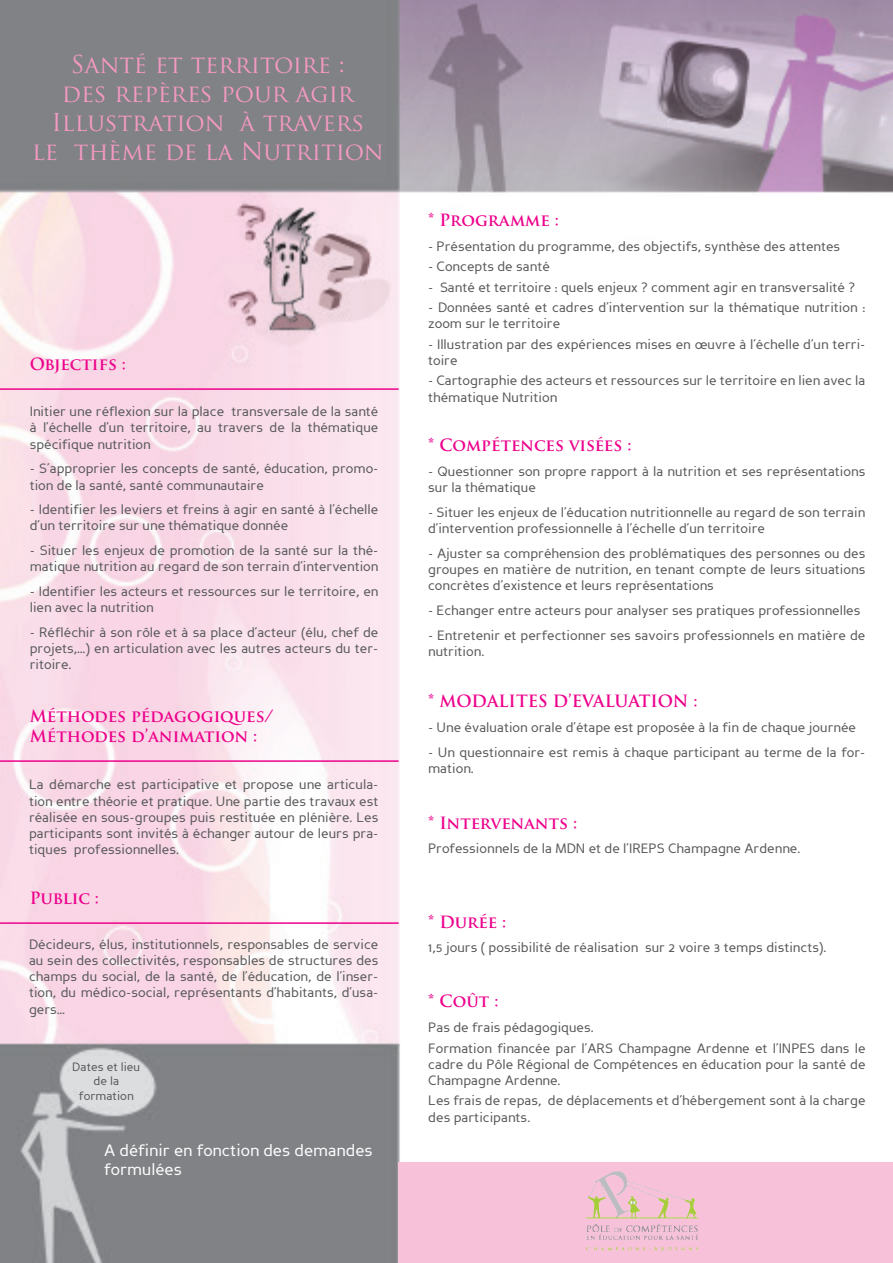
<style>
.page{position:relative;width:893px;height:1263px;background:#fff}
.page>*{position:absolute;margin:0;border:0;box-sizing:border-box;transform-origin:0 0}
.t1{font:24px "Trajan Pro";color:#f499c2}
.t2{font:700 16.5px/19.8px "Trajan Pro";color:#ed028c}
.t3{font:16.5px "Perspective Sans";color:#fff}
.t4{font:13.5px/16.2px "Perspective Sans";color:#57585a}
.t5{font:12px/14.4px "Perspective Sans";color:#57585a;text-align:center}
</style>
<div class="page">
<img style="left:0;top:0;width:893px;height:1263px">
<hr style="left:0;top:388px;width:399px;height:2px;background:#ed028c">
<hr style="left:0;top:760px;width:399px;height:2px;background:#ed028c">
<hr style="left:0;top:922px;width:399px;height:2px;background:#ed028c">
<div style="left:399px;top:1163px;width:494px;height:100px;background:#f7c1d9"></div>
<img style="left:586px;top:1171px;width:113px;height:80px">
<p class="t1" style="left:71px;top:49px;width:276px">Santé et territoire :</p>
<p class="t1" style="left:62px;top:78px;width:293px">des repères pour agir</p>
<p class="t1" style="left:51px;top:107px;width:314px">Illustration à travers</p>
<p class="t1" style="left:32px;top:136px;width:353px">le thème de la Nutrition</p>
<p class="t2" style="left:30px;top:354px;width:98px">Objectifs :</p>
<p class="t4" style="left:30px;top:404px;width:350px;text-align:justify">Initier une réflexion sur la place transversale de la santé à l’échelle d’un territoire, au travers de la thématique spécifique nutrition</p>
<p class="t4" style="left:30px;top:461px;width:350px">- S’approprier les concepts de santé, éducation, promo&shy;tion de la santé, santé communautaire</p>
<p class="t4" style="left:30px;top:502px;width:350px">- Identifier les leviers et freins à agir en santé à l’échelle d’un territoire sur une thématique donnée</p>
<p class="t4" style="left:30px;top:543px;width:350px">- Situer les enjeux de promotion de la santé sur la thé&shy;matique nutrition au regard de son terrain d’intervention</p>
<p class="t4" style="left:30px;top:583px;width:350px">- Identifier les acteurs et ressources sur le territoire, en lien avec la nutrition</p>
<p class="t4" style="left:30px;top:624px;width:350px;text-align:justify">- Réfléchir à son rôle et à sa place d’acteur (élu, chef de projets,…) en articulation avec les autres acteurs du ter&shy;ritoire.</p>
<p class="t2" style="left:30px;top:706px;width:245px">Méthodes pédagogiques/<br>Méthodes d’animation :</p>
<p class="t4" style="left:29px;top:777px;width:351px;text-align:justify">La démarche est participative et propose une articula&shy;tion entre théorie et pratique. Une partie des travaux est réalisée en sous-groupes puis restituée en plénière. Les participants sont invités à échanger autour de leurs pra&shy;tiques professionnelles.</p>
<p class="t2" style="left:30px;top:888px;width:71px">Public :</p>
<p class="t4" style="left:29px;top:936px;width:351px;text-align:justify">Décideurs, élus, institutionnels, responsables de service au sein des collectivités, responsables de structures des champs du social, de la santé, de l’éducation, de l’inser&shy;tion, du médico-social, représentants d’habitants, d’usa&shy;gers…</p>
<p class="t5" style="left:72px;top:1060px;width:70px">Dates et lieu</p>
<p class="t5" style="left:79px;top:1074px;width:56px">de la formation</p>
<p class="t3" style="left:104px;top:1140px;width:270px">A définir en fonction des demandes</p>
<p class="t3" style="left:104px;top:1160px;width:79px">formulées</p>
<p class="t2" style="left:428px;top:210px;width:132px">* Programme :</p>
<p class="t4" style="left:428px;top:238px;width:414px">- Présentation du programme, des objectifs, synthèse des attentes</p>
<p class="t4" style="left:428px;top:259px;width:123px">- Concepts de santé</p>
<p class="t4" style="left:428px;top:279px;width:429px">- Santé et territoire : quels enjeux ? comment agir en transversalité ?</p>
<p class="t4" style="left:428px;top:299px;width:439px">- Données santé et cadres d’intervention sur la thématique nutrition : zoom sur le territoire</p>
<p class="t4" style="left:428px;top:336px;width:439px">- Illustration par des expériences mises en œuvre à l’échelle d’un terri&shy;toire</p>
<p class="t4" style="left:428px;top:373px;width:439px">- Cartographie des acteurs et ressources sur le territoire en lien avec la thématique Nutrition</p>
<p class="t2" style="left:428px;top:436px;width:205px">* Compétences visées :</p>
<p class="t4" style="left:428px;top:464px;width:439px">- Questionner son propre rapport à la nutrition et ses représentations sur la thématique</p>
<p class="t4" style="left:428px;top:504px;width:439px">- Situer les enjeux de l’éducation nutritionnelle au regard de son terrain d’intervention professionnelle à l’échelle d’un territoire</p>
<p class="t4" style="left:428px;top:545px;width:439px;text-align:justify">- Ajuster sa compréhension des problématiques des personnes ou des groupes en matière de nutrition, en tenant compte de leurs situations concrètes d’existence et leurs représentations</p>
<p class="t4" style="left:428px;top:602px;width:434px">- Echanger entre acteurs pour analyser ses pratiques professionnelles</p>
<p class="t4" style="left:428px;top:627px;width:439px">- Entretenir et perfectionner ses savoirs professionnels en matière de nutrition.</p>
<p class="t2" style="left:428px;top:692px;width:271px">* MODALITES D’EVALUATION :</p>
<p class="t4" style="left:428px;top:719px;width:429px">- Une évaluation orale d’étape est proposée à la fin de chaque journée</p>
<p class="t4" style="left:428px;top:744px;width:439px">- Un questionnaire est remis à chaque participant au terme de la for&shy;mation.</p>
<p class="t2" style="left:428px;top:813px;width:151px">* Intervenants :</p>
<p class="t4" style="left:428px;top:841px;width:374px">Professionnels de la MDN et de l’IREPS Champagne Ardenne.</p>
<p class="t2" style="left:428px;top:912px;width:79px">* Durée :</p>
<p class="t4" style="left:428px;top:940px;width:400px">1,5 jours ( possibilité de réalisation sur 2 voire 3 temps distincts).</p>
<p class="t2" style="left:428px;top:992px;width:72px">* Coût :</p>
<p class="t4" style="left:428px;top:1019px;width:167px">Pas de frais pédagogiques.</p>
<p class="t4" style="left:428px;top:1040px;width:439px;text-align:justify">Formation financée par l’ARS Champagne Ardenne et l’INPES dans le cadre du Pôle Régional de Compétences en éducation pour la santé de Champagne Ardenne.</p>
<p class="t4" style="left:428px;top:1093px;width:439px">Les frais de repas, de déplacements et d’hébergement sont à la charge des participants.</p>
</div>
